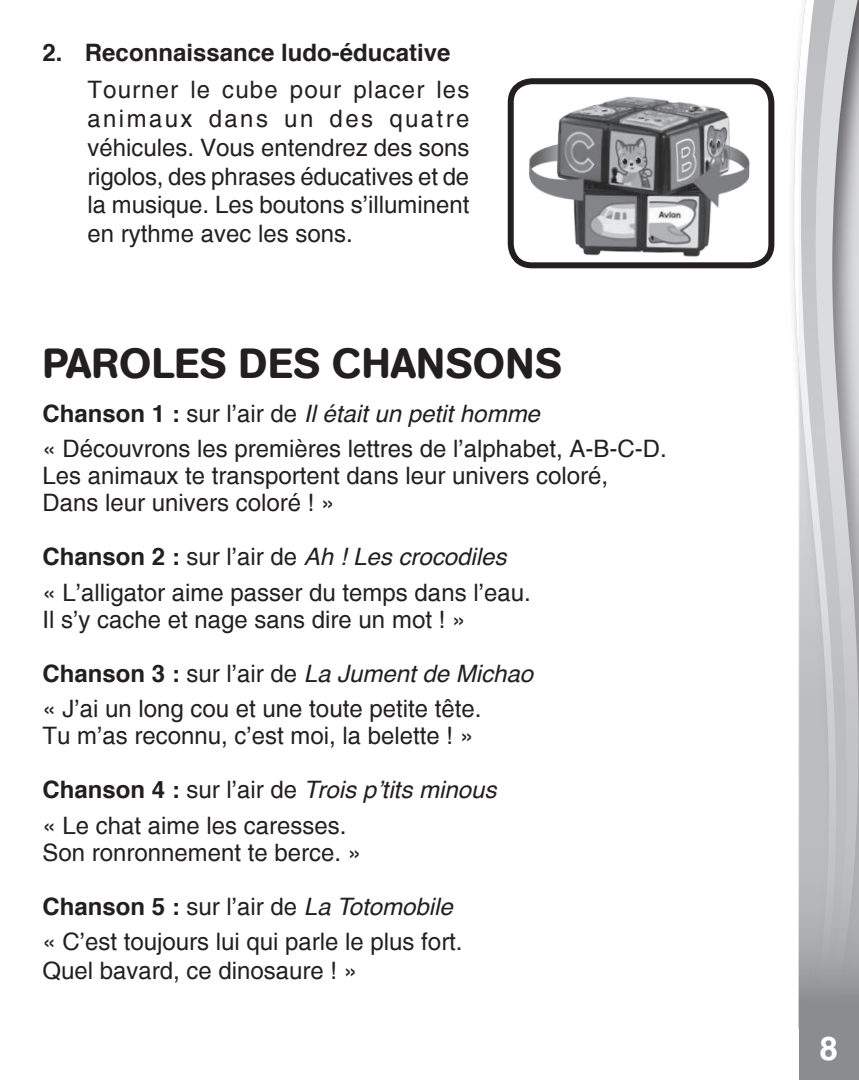
<style>
.page{position:relative;width:859px;height:1080px;background:#fff}
.page>*{position:absolute;margin:0;border:0;box-sizing:border-box;transform-origin:0 0}
.Headline{font:500 42px "AG Book Rounded";letter-spacing:.02em;color:#231f20}
.t1{font:700 33px "Helvetica";color:#fff}
.Headline-2{font:24px "Helvetica";color:#231f20}
.Headline-3{font:italic 24px "Helvetica";color:#231f20}
.body_text1{font:24px/28.8px "Helvetica";color:#231f20;text-align:justify}
.body_text1-2{font:700 24px "Helvetica";color:#231f20}
.s1{font-weight:700;font-style:normal}
.s2{font-style:normal}
</style>
<div class="page">
<svg style="left:793px;top:56px;width:6px;height:973px"></svg>
<svg style="left:799px;top:0;width:60px;height:1080px;background:#bebfc1"></svg>
<img style="left:517px;top:85px;width:248px;height:180px">
<div style="left:508px;top:78px;width:266px;height:190px;border:6px solid #231f20;border-radius:21px"></div>
<p class="body_text1-2" style="left:42px;top:36px;width:409px">2. Reconnaissance ludo-éducative</p>
<p class="body_text1" style="left:87px;top:76px;width:383px">Tourner le cube pour placer les animaux dans un des quatre véhicules. Vous entendrez des sons rigolos, des phrases éducatives et de la musique. Les boutons s’illuminent en rythme avec les sons.</p>
<p class="Headline" style="left:42px;top:338px;width:521px">PAROLES DES CHANSONS</p>
<p class="Headline-3" style="left:42px;top:394px;width:499px"><span class="s1">Chanson 1 :</span> <span class="s2">sur l’air de</span> Il était un petit homme</p>
<p class="Headline-2" style="left:42px;top:435px;width:626px">« Découvrons les premières lettres de l’alphabet, A-B-C-D.</p>
<p class="Headline-2" style="left:42px;top:462px;width:567px">Les animaux te transportent dans leur univers coloré,</p>
<p class="Headline-2" style="left:42px;top:489px;width:294px">Dans leur univers coloré ! »</p>
<p class="Headline-3" style="left:42px;top:538px;width:466px"><span class="s1">Chanson 2 :</span> <span class="s2">sur l’air de</span> Ah ! Les crocodiles</p>
<p class="Headline-2" style="left:42px;top:578px;width:490px">« L’alligator aime passer du temps dans l’eau.</p>
<p class="Headline-2" style="left:42px;top:605px;width:424px">Il s’y cache et nage sans dire un mot ! »</p>
<p class="Headline-3" style="left:42px;top:654px;width:492px"><span class="s1">Chanson 3 :</span> <span class="s2">sur l’air de</span> La Jument de Michao</p>
<p class="Headline-2" style="left:42px;top:695px;width:440px">« J’ai un long cou et une toute petite tête.</p>
<p class="Headline-2" style="left:42px;top:722px;width:432px">Tu m’as reconnu, c’est moi, la belette ! »</p>
<p class="Headline-3" style="left:42px;top:771px;width:455px"><span class="s1">Chanson 4 :</span> <span class="s2">sur l’air de</span> Trois p’tits minous</p>
<p class="Headline-2" style="left:42px;top:811px;width:306px">« Le chat aime les caresses.</p>
<p class="Headline-2" style="left:42px;top:838px;width:320px">Son ronronnement te berce. »</p>
<p class="Headline-3" style="left:42px;top:887px;width:412px"><span class="s1">Chanson 5 :</span> <span class="s2">sur l’air de</span> La Totomobile</p>
<p class="Headline-2" style="left:42px;top:928px;width:422px">« C’est toujours lui qui parle le plus fort.</p>
<p class="Headline-2" style="left:42px;top:957px;width:316px">Quel bavard, ce dinosaure ! »</p>
<h2 class="t1" style="left:820px;top:1025px;width:25px">8 <sup>8</sup>8</h2>
</div>
